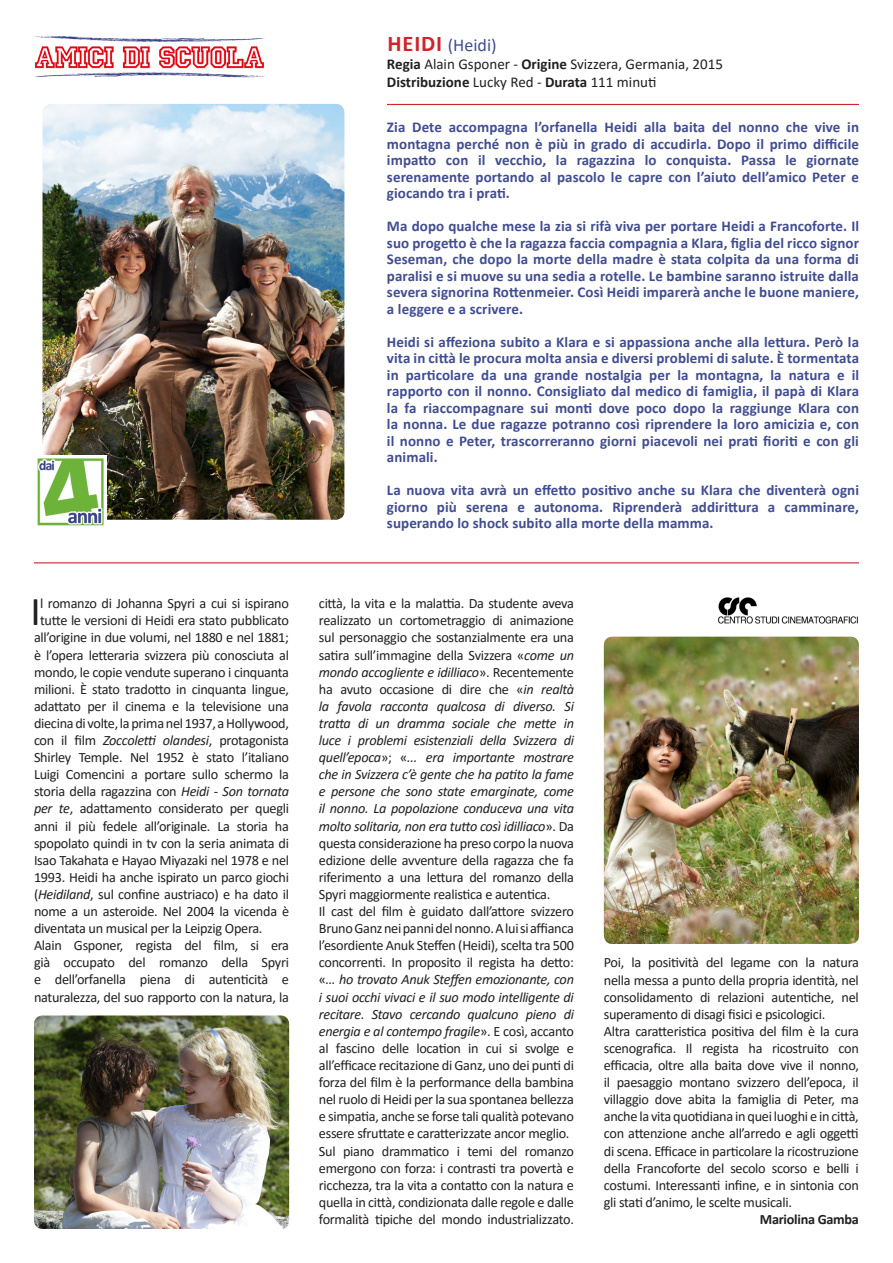
<style>
.page{position:relative;width:893px;height:1263px;background:#fff}
.page>*{position:absolute;margin:0;border:0;box-sizing:border-box;transform-origin:0 0}
.t1{font:41.25px "Calibri";color:#231f20}
.t2{font:18px "Calibri";color:#414d91}
.t3{font:700 15px/16.5px "Calibri";letter-spacing:.005em;color:#414d91;text-align:justify}
.t4{font:15px "Calibri";color:#231f20}
.t5{font:700 15px "Calibri";color:#231f20}
.t6{font:14.25px/17.1px "Calibri";letter-spacing:-.02em;color:#231f20;text-align:justify}
.t7{font:700 14.25px "Calibri";letter-spacing:-.02em;color:#231f20}
.s1{font-style:italic}
.s2{font-weight:700;font-size:22.5px;color:#d1232a}
.s3{font-weight:700}
.s4{font-weight:400}
</style>
<div class="page">
<img style="left:34px;top:35px;width:230px;height:43px">
<img style="left:43px;top:104px;width:301px;height:416px">
<img style="left:34px;top:1015px;width:255px;height:214px">
<img style="left:604px;top:637px;width:255px;height:307px">
<img style="left:718px;top:597px;width:140px;height:27px">
<hr style="left:387px;top:104px;width:472px;height:1px;background:#d1232a">
<hr style="left:34px;top:562px;width:825px;height:1px;background:#d1232a">
<img style="left:37px;top:456px;width:69px;height:70px">
<p class="t1" style="left:31px;top:583px;width:12px">I</p>
<p class="t6" style="left:40px;top:594px;width:250px">l romanzo di Johanna Spyri a cui si ispirano</p>
<p class="t6" style="left:40px;top:612px;width:250px">tutte le versioni di Heidi era stato pubblicato</p>
<p class="t6" style="left:34px;top:629px;width:257px">all’origine in due volumi, nel 1880 e nel 1881;</p>
<p class="t6" style="left:34px;top:646px;width:257px">è l’opera letteraria svizzera più conosciuta al</p>
<p class="t6" style="left:34px;top:663px;width:257px">mondo, le copie vendute superano i cinquanta</p>
<p class="t6" style="left:34px;top:680px;width:257px">milioni. È stato tradotto in cinquanta lingue,</p>
<p class="t6" style="left:34px;top:697px;width:257px">adattato per il cinema e la televisione una</p>
<p class="t6" style="left:34px;top:714px;width:257px">diecina di volte, la prima nel 1937, a Hollywood,</p>
<p class="t6" style="left:34px;top:731px;width:257px">con il film <span class="s1">Zoccoletti olandesi</span>, protagonista</p>
<p class="t6" style="left:34px;top:748px;width:257px">Shirley Temple. Nel 1952 è stato l’italiano</p>
<p class="t6" style="left:34px;top:765px;width:257px">Luigi Comencini a portare sullo schermo la</p>
<p class="t6" style="left:34px;top:783px;width:257px">storia della ragazzina con <span class="s1">Heidi - Son tornata</span></p>
<p class="t6" style="left:34px;top:800px;width:257px"><span class="s1">per te</span>, adattamento considerato per quegli</p>
<p class="t6" style="left:34px;top:817px;width:256px">anni il più fedele all’originale. La storia ha</p>
<p class="t6" style="left:34px;top:834px;width:257px">spopolato quindi in tv con la seria animata di</p>
<p class="t6" style="left:34px;top:851px;width:257px">Isao Takahata e Hayao Miyazaki nel 1978 e nel</p>
<p class="t6" style="left:34px;top:868px;width:257px">1993. Heidi ha anche ispirato un parco giochi</p>
<p class="t6" style="left:34px;top:885px;width:257px">(<span class="s1">Heidiland</span>, sul confine austriaco) e ha dato il</p>
<p class="t6" style="left:34px;top:902px;width:257px">nome a un asteroide. Nel 2004 la vicenda è</p>
<p class="t6" style="left:34px;top:919px;width:230px">diventata un musical per la Leipzig Opera.</p>
<p class="t6" style="left:34px;top:936px;width:257px">Alain Gsponer, regista del film, si era già occupato del romanzo della Spyri e dell’orfanella piena di autenticità e naturalezza, del suo rapporto con la natura, la</p>
<p class="t2" style="left:387px;top:32px;width:111px"><span class="s2">HEIDI</span> (Heidi)</p>
<p class="t4" style="left:387px;top:54px;width:337px"><span class="s3">Regia</span> Alain Gsponer - <span class="s3">Origine</span> Svizzera, Germania, 2015</p>
<p class="t5" style="left:387px;top:71px;width:271px">Distribuzione <span class="s4">Lucky Red -</span> Durata <span class="s4">111 minuti</span></p>
<p class="t3" style="left:387px;top:118px;width:474px">Zia Dete accompagna l’orfanella Heidi alla baita del nonno che vive in montagna perché non è più in grado di accudirla. Dopo il primo difficile impatto con il vecchio, la ragazzina lo conquista. Passa le giornate serenamente portando al pascolo le capre con l’aiuto dell’amico Peter e giocando tra i prati.</p>
<p class="t3" style="left:387px;top:217px;width:474px">Ma dopo qualche mese la zia si rifà viva per portare Heidi a Francoforte. Il suo progetto è che la ragazza faccia compagnia a Klara, figlia del ricco signor Seseman, che dopo la morte della madre è stata colpita da una forma di paralisi e si muove su una sedia a rotelle. Le bambine saranno istruite dalla severa signorina Rottenmeier. Così Heidi imparerà anche le buone maniere, a leggere e a scrivere.</p>
<p class="t3" style="left:387px;top:333px;width:474px">Heidi si affeziona subito a Klara e si appassiona anche alla lettura. Però la vita in città le procura molta ansia e diversi problemi di salute. È tormentata in particolare da una grande nostalgia per la montagna, la natura e il rapporto con il nonno. Consigliato dal medico di famiglia, il papà di Klara la fa riaccompagnare sui monti dove poco dopo la raggiunge Klara con la nonna. Le due ragazze potranno così riprendere la loro amicizia e, con il nonno e Peter, trascorreranno giorni piacevoli nei prati fioriti e con gli animali.</p>
<p class="t3" style="left:387px;top:481px;width:474px">La nuova vita avrà un effetto positivo anche su Klara che diventerà ogni giorno più serena e autonoma. Riprenderà addirittura a camminare, superando lo shock subito alla morte della mamma.</p>
<p class="t6" style="left:319px;top:594px;width:257px">città, la vita e la malattia. Da studente aveva realizzato un cortometraggio di animazione sul personaggio che sostanzialmente era una satira sull’immagine della Svizzera «<span class="s1">come un mondo accogliente e idilliaco</span>». Recentemente ha avuto occasione di dire che «<span class="s1">in realtà la favola racconta qualcosa di diverso. Si tratta di un dramma sociale che mette in luce i problemi esistenziali della Svizzera di quell’epoca</span>»; «<span class="s1">... era importante mostrare che in Svizzera c’è gente che ha patito la fame e persone che sono state emarginate, come il nonno. La popolazione conduceva una vita molto solitaria, non era tutto così idilliaco</span>». Da questa considerazione ha preso corpo la nuova edizione delle avventure della ragazza che fa riferimento a una lettura del romanzo della Spyri maggiormente realistica e autentica.</p>
<p class="t6" style="left:319px;top:902px;width:257px">Il cast del film è guidato dall’attore svizzero Bruno Ganz nei panni del nonno. A lui si affianca l’esordiente Anuk Steffen (Heidi), scelta tra 500 concorrenti. In proposito il regista ha detto: «<span class="s1">… ho trovato Anuk Steffen emozionante, con i suoi occhi vivaci e il suo modo intelligente di recitare. Stavo cercando qualcuno pieno di energia e al contempo fragile</span>». E così, accanto al fascino delle location in cui si svolge e all’efficace recitazione di Ganz, uno dei punti di forza del film è la performance della bambina nel ruolo di Heidi per la sua spontanea bellezza e simpatia, anche se forse tali qualità potevano essere sfruttate e caratterizzate ancor meglio.</p>
<p class="t6" style="left:319px;top:1142px;width:257px">Sul piano drammatico i temi del romanzo emergono con forza: i contrasti tra povertà e ricchezza, tra la vita a contatto con la natura e quella in città, condizionata dalle regole e dalle formalità tipiche del mondo industrializzato.</p>
<p class="t6" style="left:604px;top:954px;width:257px">Poi, la positività del legame con la natura nella messa a punto della propria identità, nel consolidamento di relazioni autentiche, nel superamento di disagi fisici e psicologici.</p>
<p class="t6" style="left:604px;top:1022px;width:257px">Altra caratteristica positiva del film è la cura scenografica. Il regista ha ricostruito con efficacia, oltre alla baita dove vive il nonno, il paesaggio montano svizzero dell’epoca, il villaggio dove abita la famiglia di Peter, ma anche la vita quotidiana in quei luoghi e in città, con attenzione anche all’arredo e agli oggetti di scena. Efficace in particolare la ricostruzione della Francoforte del secolo scorso e belli i costumi. Interessanti infine, e in sintonia con gli stati d’animo, le scelte musicali.</p>
<p class="t7" style="left:760px;top:1209px;width:101px">Mariolina Gamba</p>
</div>
